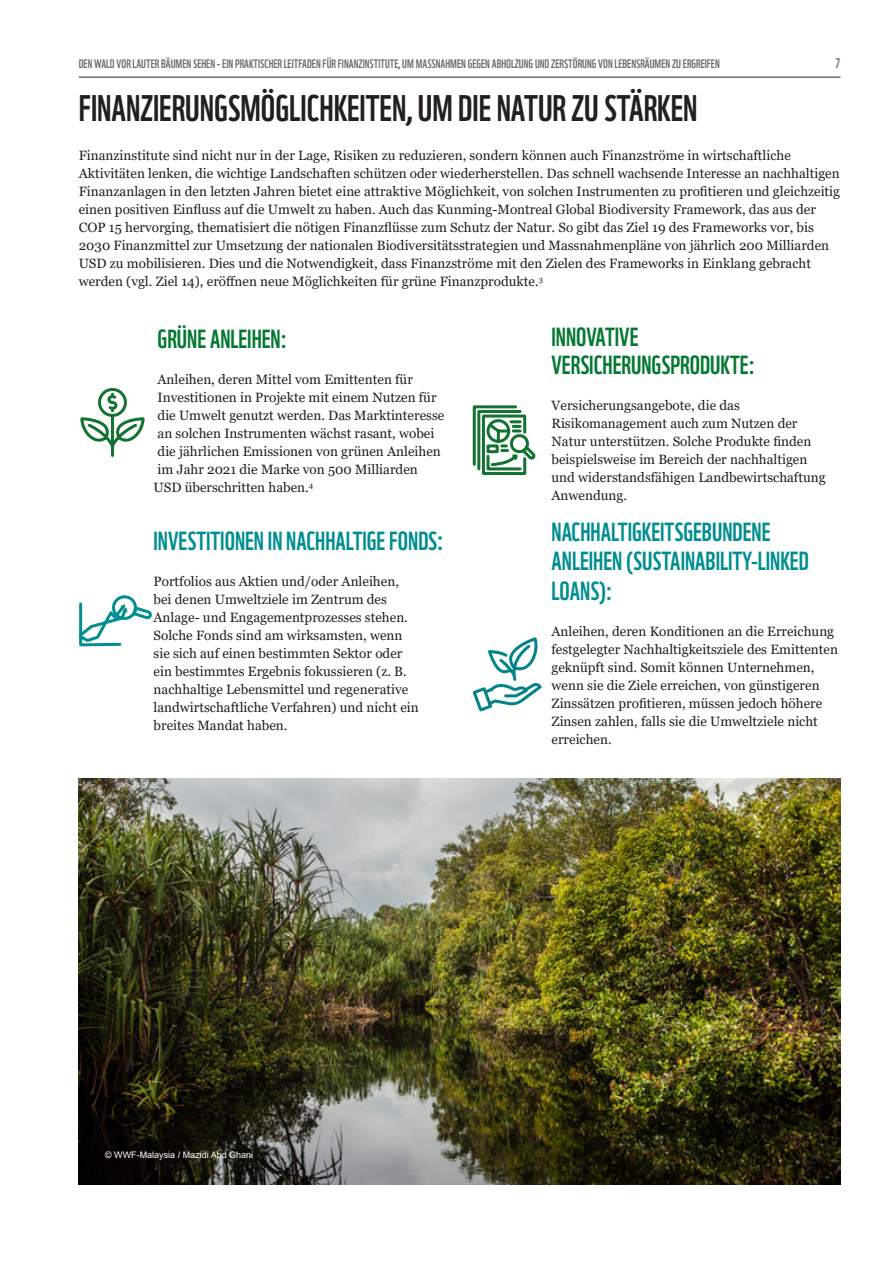
<style>
.page{position:relative;width:893px;height:1263px;background:#fff}
.page>*{position:absolute;margin:0;border:0;box-sizing:border-box;transform-origin:0 0}
.t1{font:36px "WWF";color:#221f1f}
.t2{font:25.5px/29.5px "WWF";color:#008e91}
.t3{font:25.5px/28.5px "WWF";color:#037831}
.t4{font:13.5px/18px "Georgia";color:#221f1f}
.t5{font:13.5px "WWF";color:#6c6e70}
.t6{font:12px "WWF";color:#6c6e70}
.t7{font:9px "Arial";color:#fff}
.s1{font-size:27px}
</style>
<div class="page">
<hr style="left:79px;top:76px;width:761px;height:2px;background:#6c6e70">
<img style="left:79px;top:778px;width:761px;height:406px">
<svg style="left:79px;top:76px;width:67px;height:381px"></svg>
<svg style="left:472px;top:405px;width:64px;height:70px"></svg>
<svg style="left:472px;top:637px;width:70px;height:75px"></svg>
<svg style="left:78px;top:595px;width:74px;height:52px"></svg>
<p class="t6" style="left:79px;top:57px;width:643px">DEN WALD VOR LAUTER BÄUMEN SEHEN – EIN PRAKTISCHER LEITFADEN FÜR FINANZINSTITUTE, UM MASSNAHMEN GEGEN ABHOLZUNG UND ZERSTÖRUNG VON LEBENSRÄUMEN ZU ERGREIFEN</p>
<p class="t5" style="left:835px;top:56px;width:6px">7</p>
<h1 class="t1" style="left:79px;top:89px;width:620px">FINANZIERUNGSMÖGLICHKEITEN, UM DIE NATUR ZU STÄRKEN</h1>
<p class="t4" style="left:79px;top:147px;width:763px">Finanzinstitute sind nicht nur in der Lage, Risiken zu reduzieren, sondern können auch Finanzströme in wirtschaftliche Aktivitäten lenken, die wichtige Landschaften schützen oder wiederherstellen. Das schnell wachsende Interesse an nachhaltigen Finanzanlagen in den letzten Jahren bietet eine attraktive Möglichkeit, von solchen Instrumenten zu pro昀椀tieren und gleichzeitig einen positiven Ein昀氀uss auf die Umwelt zu haben. Auch das Kunming-Montreal Global Biodiversity Framework, das aus der COP 15 hervorging, thematisiert die nötigen Finanz昀氀üsse zum Schutz der Natur. So gibt das Ziel 19 des Frameworks vor, bis 2030 Finanzmittel zur Umsetzung der nationalen Biodiversitätsstrategien und Massnahmenpläne von jährlich 200 Milliarden USD zu mobilisieren. Dies und die Notwendigkeit, dass Finanzströme mit den Zielen des Frameworks in Einklang gebracht werden (vgl. Ziel 14), erö昀昀nen neue Möglichkeiten für grüne Finanzprodukte.<sup>3</sup></p>
<h2 class="t3" style="left:158px;top:325px;width:131px">GRÜNE ANLEIHEN:</h2>
<p class="t4" style="left:154px;top:370px;width:292px">Anleihen, deren Mittel vom Emittenten für Investitionen in Projekte mit einem Nutzen für die Umwelt genutzt werden. Das Marktinteresse an solchen Instrumenten wächst rasant, wobei die jährlichen Emissionen von grünen Anleihen im Jahr 2021 die Marke von 500 Milliarden USD überschritten haben.<sup>4</sup></p>
<h2 class="t2" style="left:154px;top:526px;width:292px">INVESTITIONEN IN NACHHALTIGE FONDS<span class="s1">:</span></h2>
<p class="t4" style="left:154px;top:573px;width:267px">Portfolios aus Aktien und/oder Anleihen, bei denen Umweltziele im Zentrum des Anlage- und Engagementprozesses stehen.<br>Solche Fonds sind am wirksamsten, wenn sie sich auf einen bestimmten Sektor oder ein bestimmtes Ergebnis fokussieren (z. B. nachhaltige Lebensmittel und regenerative landwirtschaftliche Verfahren) und nicht ein breites Mandat haben.</p>
<h2 class="t3" style="left:552px;top:322px;width:205px">INNOVATIVE<br>VERSICHERUNGSPRODUKTE:</h2>
<p class="t4" style="left:551px;top:396px;width:276px">Versicherungsangebote, die das Risikomanagement auch zum Nutzen der Natur unterstützen. Solche Produkte 昀椀nden beispielsweise im Bereich der nachhaltigen und widerstandsfähigen Landbewirtschaftung Anwendung.</p>
<h2 class="t2" style="left:552px;top:517px;width:259px">NACHHALTIGKEITSGEBUNDENE<br>ANLEIHEN (SUSTAINABILITY-LINKED<br>LOANS):</h2>
<p class="t4" style="left:551px;top:623px;width:288px">Anleihen, deren Konditionen an die Erreichung festgelegter Nachhaltigkeitsziele des Emittenten geknüpft sind. Somit können Unternehmen, wenn sie die Ziele erreichen, von günstigeren Zinssätzen pro昀椀tieren, müssen jedoch höhere Zinsen zahlen, falls sie die Umweltziele nicht erreichen.</p>
<p class="t7" style="left:105px;top:1151px;width:150px">© WWF-Malaysia / Mazidi Abd Ghani</p>
</div>
